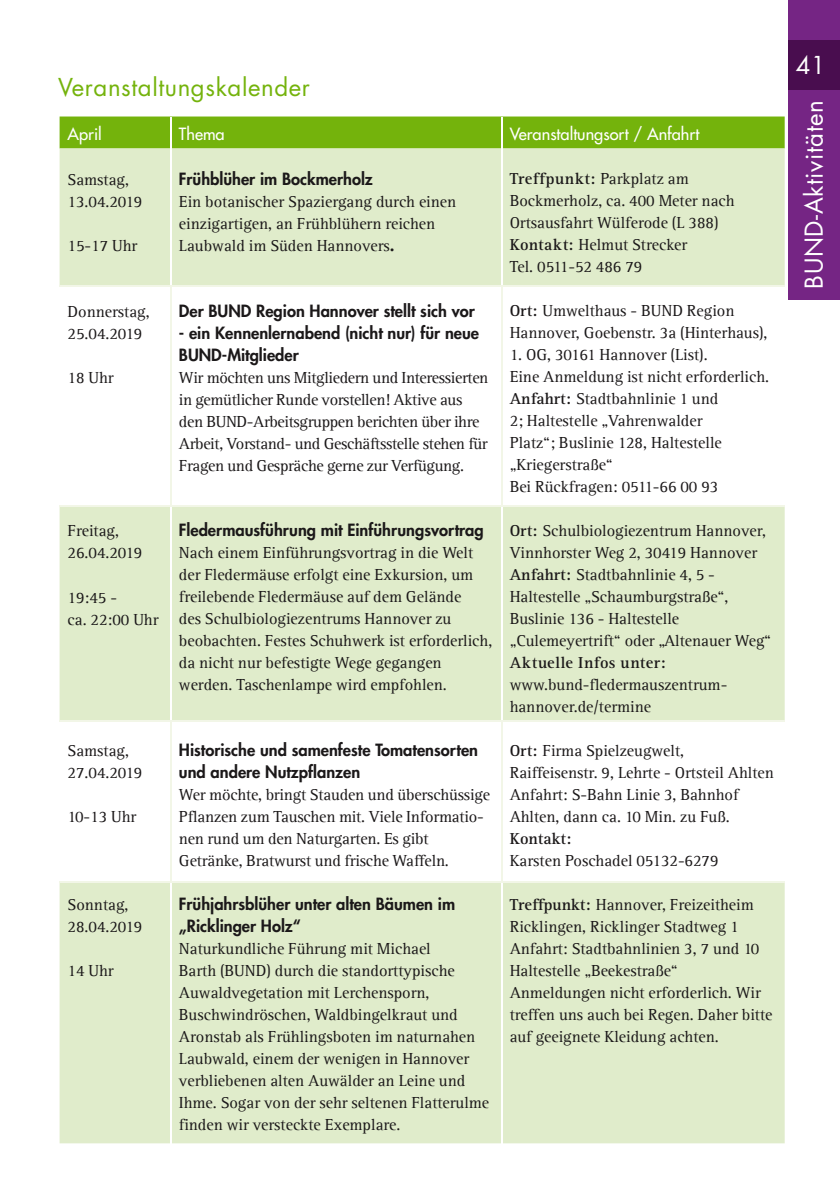
<style>
.page{position:relative;width:840px;height:1191px;background:#fff}
.page>*{position:absolute;margin:0;border:0;box-sizing:border-box;transform-origin:0 0}
.t1{font:24px "Futura CE";letter-spacing:.025em;color:#74b30c}
.t2{font:24px "Futura CE";letter-spacing:.025em;color:#fff}
.t3{font:16.4px/22px "Agfa Rotis Serif";color:#1b1819}
.t4{font:800 16.4px/22px "Futura";color:#1b1819}
.t5{font:16.4px/22px "Agfa Rotis Serif";letter-spacing:-.02em;color:#1b1819}
.t6{font:500 16.4px "Futura CE";color:#fff}
.t7{font:700 16.4px "Agfa Rotis Serif";letter-spacing:.015em;color:#1b1819}
.s1{font-family:"Futura";font-weight:800}
.s2{font-weight:700}
</style>
<div class="page">
<div style="left:60px;top:116px;width:724px;height:32px;background:#74b30c"></div>
<div style="left:60px;top:148px;width:724px;height:995px;background:#e0eccb"></div>
<svg style="left:60px;top:286px;width:724px;height:595px"></svg>
<hr style="left:170px;top:116px;width:1px;height:32px;background:#fff">
<hr style="left:500px;top:116px;width:2px;height:32px;background:#fff">
<hr style="left:170px;top:148px;width:1px;height:137px;background:#fff">
<hr style="left:500px;top:148px;width:2px;height:137px;background:#fff">
<hr style="left:170px;top:506px;width:1px;height:214px;background:#fff">
<hr style="left:500px;top:506px;width:2px;height:214px;background:#fff">
<hr style="left:170px;top:883px;width:1px;height:260px;background:#fff">
<hr style="left:500px;top:883px;width:2px;height:260px;background:#fff">
<hr style="left:60px;top:285px;width:111px;height:1px;background:#f2f6e7">
<hr style="left:171px;top:285px;width:330px;height:1px;background:#f2f6e7">
<hr style="left:170px;top:286px;width:1px;height:219px;background:#f2f6e7">
<hr style="left:501px;top:285px;width:283px;height:1px;background:#f2f6e7">
<hr style="left:500px;top:286px;width:2px;height:219px;background:#f2f6e7">
<hr style="left:60px;top:505px;width:111px;height:1px;background:#f2f6e7">
<hr style="left:171px;top:505px;width:330px;height:1px;background:#f2f6e7">
<hr style="left:501px;top:505px;width:283px;height:1px;background:#f2f6e7">
<hr style="left:60px;top:720px;width:111px;height:1px;background:#f2f6e7">
<hr style="left:171px;top:720px;width:330px;height:1px;background:#f2f6e7">
<hr style="left:170px;top:721px;width:1px;height:160px;background:#f2f6e7">
<hr style="left:501px;top:720px;width:283px;height:1px;background:#f2f6e7">
<hr style="left:500px;top:721px;width:2px;height:160px;background:#f2f6e7">
<hr style="left:60px;top:881px;width:111px;height:2px;background:#f2f6e7">
<hr style="left:171px;top:881px;width:330px;height:2px;background:#f2f6e7">
<hr style="left:501px;top:881px;width:283px;height:2px;background:#f2f6e7">
<div style="left:788px;top:0;width:51px;height:300px;background:#752584"></div>
<div style="left:788px;top:40px;width:51px;height:49px;background:#490d4f"></div>
<h1 class="t1" style="left:58px;top:72px;width:253px">Veranstaltungskalender</h1>
<p class="t6" style="left:68px;top:123px;width:36px">April</p>
<p class="t6" style="left:179px;top:123px;width:47px">Thema</p>
<p class="t6" style="left:509px;top:123px;width:191px">Veranstaltungsort / Anfahrt</p>
<p class="t3" style="left:68px;top:168px;width:76px">Samstag,<br>13.04.2019</p>
<p class="t3" style="left:68px;top:234px;width:71px">15-17 Uhr</p>
<p class="t4" style="left:179px;top:167px;width:195px">Frühblüher im Bockmerholz</p>
<p class="t3" style="left:179px;top:190px;width:278px">Ein botanischer Spaziergang durch einen einzigartigen, an Frühblühern reichen<br>Laubwald im Süden Hannovers<span class="s1">.</span></p>
<p class="t3" style="left:509px;top:168px;width:226px"><span class="s2">Treffpunkt:</span> Parkplatz am<br>Bockmerholz, ca. 400 Meter nach<br>Ortsausfahrt Wülferode (L 388)<br><span class="s2">Kontakt:</span> Helmut Strecker<br>Tel. 0511-52 486 79</p>
<p class="t3" style="left:68px;top:300px;width:83px">Donnerstag,<br>25.04.2019</p>
<p class="t3" style="left:68px;top:366px;width:48px">18 Uhr</p>
<p class="t4" style="left:179px;top:299px;width:297px">Der BUND Region Hannover stellt sich vor</p>
<p class="t4" style="left:179px;top:321px;width:301px">- ein Kennenlernabend (nicht nur) für neue<br>BUND-Mitglieder</p>
<p class="t5" style="left:179px;top:366px;width:311px">Wir möchten uns Mitgliedern und Interessierten in gemütlicher Runde vorstellen! Aktive aus den BUND-Arbeitsgruppen berichten über ihre Arbeit, Vorstand- und Geschäftsstelle stehen für Fragen und Gespräche gerne zur Verfügung.</p>
<p class="t3" style="left:509px;top:300px;width:259px"><span class="s2">Ort:</span> Umwelthaus - BUND Region<br>Hannover, Goebenstr. 3a (Hinterhaus),</p>
<p class="t3" style="left:509px;top:344px;width:261px">1. OG, 30161 Hannover (List).<br>Eine Anmeldung ist nicht erforderlich.<br><span class="s2">Anfahrt:</span> Stadtbahnlinie 1 und<br>2; Haltestelle „Vahrenwalder<br>Platz“; Buslinie 128, Haltestelle „Kriegerstraße“<br>Bei Rückfragen: 0511-66 00 93</p>
<p class="t3" style="left:68px;top:520px;width:76px">Freitag,<br>26.04.2019</p>
<p class="t3" style="left:68px;top:586px;width:92px">19:45 -<br>ca. 22:00 Uhr</p>
<p class="t4" style="left:179px;top:519px;width:306px">Fledermausführung mit Einführungsvortrag</p>
<p class="t3" style="left:179px;top:542px;width:314px">Nach einem Einführungsvortrag in die Welt der Fledermäuse erfolgt eine Exkursion, um freilebende Fledermäuse auf dem Gelände<br>des Schulbiologiezentrums Hannover zu beobachten. Festes Schuhwerk ist erforderlich, da nicht nur befestigte Wege gegangen werden. Taschenlampe wird empfohlen.</p>
<p class="t3" style="left:509px;top:520px;width:263px"><span class="s2">Ort:</span> Schulbiologiezentrum Hannover, Vinnhorster Weg 2, 30419 Hannover <span class="s2">Anfahrt:</span> Stadtbahnlinie 4, 5 - Haltestelle „Schaumburgstraße“, Buslinie 136 - Haltestelle „Culemeyertrift“ oder „Altenauer Weg“</p>
<p class="t7" style="left:509px;top:653px;width:157px">Aktuelle Infos unter:</p>
<p class="t3" style="left:509px;top:674px;width:219px">www.bund-fledermauszentrum&shy;hannover.de/termine</p>
<p class="t3" style="left:68px;top:740px;width:76px">Samstag,<br>27.04.2019</p>
<p class="t3" style="left:68px;top:806px;width:70px">10-13 Uhr</p>
<p class="t4" style="left:179px;top:739px;width:300px">Historische und samenfeste Tomatensorten und andere Nutzpflanzen</p>
<p class="t3" style="left:179px;top:784px;width:312px">Wer möchte, bringt Stauden und überschüssige Pflanzen zum Tauschen mit. Viele Informatio&shy;nen rund um den Naturgarten. Es gibt Getränke, Bratwurst und frische Waffeln.</p>
<p class="t3" style="left:509px;top:740px;width:265px"><span class="s2">Ort:</span> Firma Spielzeugwelt, Raiffeisenstr. 9, Lehrte - Ortsteil Ahlten Anfahrt: S-Bahn Linie 3, Bahnhof Ahlten, dann ca. 10 Min. zu Fuß.</p>
<p class="t7" style="left:509px;top:829px;width:63px">Kontakt:</p>
<p class="t3" style="left:509px;top:850px;width:210px">Karsten Poschadel 05132-6279</p>
<p class="t3" style="left:68px;top:894px;width:76px">Sonntag,<br>28.04.2019</p>
<p class="t3" style="left:68px;top:960px;width:48px">14 Uhr</p>
<p class="t4" style="left:179px;top:893px;width:278px">Frühjahrsblüher unter alten Bäumen im „Ricklinger Holz“</p>
<p class="t3" style="left:179px;top:938px;width:311px">Naturkundliche Führung mit Michael<br>Barth (BUND) durch die standorttypische Auwaldvegetation mit Lerchensporn, Buschwindröschen, Waldbingelkraut und Aronstab als Frühlingsboten im naturnahen Laubwald, einem der wenigen in Hannover verbliebenen alten Auwälder an Leine und Ihme. Sogar von der sehr seltenen Flatterulme finden wir versteckte Exemplare.</p>
<p class="t3" style="left:509px;top:894px;width:264px"><span class="s2">Treffpunkt:</span> Hannover, Freizeitheim Ricklingen, Ricklinger Stadtweg 1<br>Anfahrt: Stadtbahnlinien 3, 7 und 10<br>Haltestelle „Beekestraße“ Anmeldungen nicht erforderlich. Wir treffen uns auch bei Regen. Daher bitte auf geeignete Kleidung achten.</p>
<h1 class="t2" style="left:795px;top:50px;width:31px">41</h1>
<h1 class="t2" style="left:798px;top:288px;width:190px;rotate:-90deg">BUND-Aktivitäten</h1>
</div>
